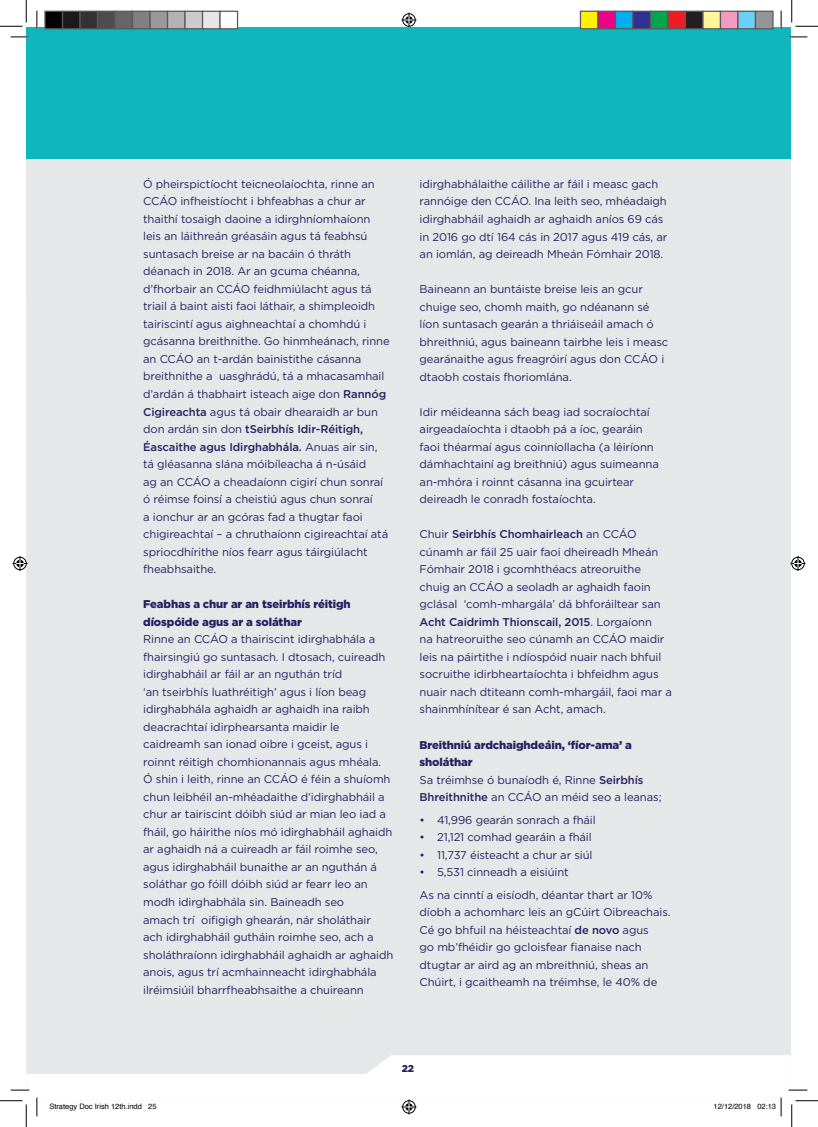
<style>
.page{position:relative;width:818px;height:1127px;background:#fff}
.page>*{position:absolute;margin:0;border:0;box-sizing:border-box;transform-origin:0 0}
.t1{font:11.25px/17.5px "Gotham";letter-spacing:-.01em;color:#252161}
.t2{font:900 11.25px/17.5px "Gotham";letter-spacing:-.01em;color:#252161}
.t3{font:900 10px "Gotham";color:#252161}
.t4{font:7.5px "Helvetica";color:#000}
.s1{font-weight:500}
.s2{font-weight:900}
</style>
<div class="page">
<div style="left:26px;top:159px;width:765px;height:895px;background:#e6e7e9"></div>
<div style="left:26px;top:27px;width:765px;height:132px;background:#0fb6be"></div>
<svg style="left:11px;top:36px;width:18px;height:2px"></svg>
<svg style="left:788px;top:36px;width:19px;height:2px"></svg>
<svg style="left:36px;top:11px;width:2px;height:18px"></svg>
<svg style="left:780px;top:11px;width:2px;height:18px"></svg>
<svg style="left:0;top:0;width:27px;height:27px"></svg>
<svg style="left:791px;top:0;width:27px;height:27px"></svg>
<svg style="left:401px;top:13px;width:15px;height:15px"></svg>
<svg style="left:13px;top:556px;width:15px;height:15px"></svg>
<svg style="left:790px;top:556px;width:15px;height:15px"></svg>
<div style="left:45px;top:11px;width:18px;height:18px;background:#000"></div>
<div style="left:44px;top:11px;width:19px;height:18px;border:1px solid #595959"></div>
<div style="left:63px;top:11px;width:17px;height:18px;background:#1a1a1a"></div>
<div style="left:62px;top:11px;width:19px;height:18px;border:1px solid #595959"></div>
<div style="left:80px;top:11px;width:18px;height:18px;background:#333"></div>
<div style="left:79px;top:11px;width:19px;height:18px;border:1px solid #595959"></div>
<div style="left:98px;top:11px;width:17px;height:18px;background:#4d4d4d"></div>
<div style="left:97px;top:11px;width:19px;height:18px;border:1px solid #595959"></div>
<div style="left:115px;top:11px;width:18px;height:18px;background:#666"></div>
<div style="left:114px;top:11px;width:19px;height:18px;border:1px solid #595959"></div>
<div style="left:133px;top:11px;width:17px;height:18px;background:#808080"></div>
<div style="left:132px;top:11px;width:19px;height:18px;border:1px solid #595959"></div>
<div style="left:150px;top:11px;width:18px;height:18px;background:#999"></div>
<div style="left:149px;top:11px;width:19px;height:18px;border:1px solid #595959"></div>
<div style="left:168px;top:11px;width:17px;height:18px;background:#b3b3b3"></div>
<div style="left:167px;top:11px;width:19px;height:18px;border:1px solid #595959"></div>
<div style="left:185px;top:11px;width:18px;height:18px;background:#ccc"></div>
<div style="left:184px;top:11px;width:19px;height:18px;border:1px solid #595959"></div>
<div style="left:203px;top:11px;width:17px;height:18px;background:#e6e6e6"></div>
<div style="left:202px;top:11px;width:19px;height:18px;border:1px solid #595959"></div>
<div style="left:219px;top:11px;width:19px;height:18px;border:1px solid #595959"></div>
<div style="left:580px;top:11px;width:18px;height:18px;background:#fff101"></div>
<div style="left:580px;top:11px;width:18px;height:18px;border:1px solid #595959"></div>
<div style="left:598px;top:11px;width:17px;height:18px;background:#ed028c"></div>
<div style="left:597px;top:11px;width:19px;height:18px;border:1px solid #595959"></div>
<div style="left:615px;top:11px;width:18px;height:18px;background:#00aeef"></div>
<div style="left:615px;top:11px;width:18px;height:18px;border:1px solid #595959"></div>
<div style="left:633px;top:11px;width:17px;height:18px;background:#2e3092"></div>
<div style="left:632px;top:11px;width:19px;height:18px;border:1px solid #595959"></div>
<div style="left:650px;top:11px;width:18px;height:18px;background:#00a54f"></div>
<div style="left:650px;top:11px;width:18px;height:18px;border:1px solid #595959"></div>
<div style="left:668px;top:11px;width:17px;height:18px;background:#ee1d23"></div>
<div style="left:667px;top:11px;width:19px;height:18px;border:1px solid #595959"></div>
<div style="left:685px;top:11px;width:18px;height:18px;background:#231f20"></div>
<div style="left:685px;top:11px;width:18px;height:18px;border:1px solid #595959"></div>
<div style="left:703px;top:11px;width:17px;height:18px;background:#fff79a"></div>
<div style="left:702px;top:11px;width:19px;height:18px;border:1px solid #595959"></div>
<div style="left:720px;top:11px;width:18px;height:18px;background:#f499c2"></div>
<div style="left:720px;top:11px;width:18px;height:18px;border:1px solid #595959"></div>
<div style="left:738px;top:11px;width:17px;height:18px;background:#6bcff6"></div>
<div style="left:737px;top:11px;width:19px;height:18px;border:1px solid #595959"></div>
<div style="left:755px;top:11px;width:18px;height:18px;background:#939598"></div>
<div style="left:755px;top:11px;width:18px;height:18px;border:1px solid #595959"></div>
<svg style="left:0;top:1054px;width:818px;height:72px"></svg>
<p class="t1" style="left:143px;top:175px;width:248px">Ó pheirspictíocht teicneolaíochta, rinne an CCÁO infheistíocht i bhfeabhas a chur ar thaithí tosaigh daoine a idirghníomhaíonn leis an láithreán gréasáin agus tá feabhsú suntasach breise ar na bacáin ó thráth déanach in 2018. Ar an gcuma chéanna, d’fhorbair an CCÁO feidhmiúlacht agus tá triail á baint aisti faoi láthair, a shimpleoidh tairiscintí agus aighneachtaí a chomhdú i gcásanna breithnithe. Go hinmheánach, rinne an CCÁO an t-ardán bainistithe cásanna breithnithe a uasghrádú, tá a mhacasamhail d’ardán á thabhairt isteach aige don <span class="s1">Rannóg Cigireachta</span> agus tá obair dhearaidh ar bun don ardán sin don <span class="s1">tSeirbhís Idir-Réitigh, Éascaithe agus Idirghabhála.</span> Anuas air sin, tá gléasanna slána móibíleacha á n-úsáid<br>ag an CCÁO a cheadaíonn cigirí chun sonraí ó réimse foinsí a cheistiú agus chun sonraí<br>a ionchur ar an gcóras fad a thugtar faoi chigireachtaí – a chruthaíonn cigireachtaí atá spriocdhírithe níos fearr agus táirgiúlacht fheabhsaithe.</p>
<p class="t2" style="left:143px;top:595px;width:209px">Feabhas a chur ar an tseirbhís réitigh díospóide agus ar a soláthar</p>
<p class="t1" style="left:143px;top:630px;width:252px">Rinne an CCÁO a thairiscint idirghabhála a fhairsingiú go suntasach. I dtosach, cuireadh idirghabháil ar fáil ar an nguthán tríd<br>‘an tseirbhís luathréitigh’ agus i líon beag idirghabhála aghaidh ar aghaidh ina raibh deacrachtaí idirphearsanta maidir le caidreamh san ionad oibre i gceist, agus i roinnt réitigh chomhionannais agus mhéala.<br>Ó shin i leith, rinne an CCÁO é féin a shuíomh chun leibhéil an-mhéadaithe d’idirghabháil a chur ar tairiscint dóibh siúd ar mian leo iad a fháil, go háirithe níos mó idirghabháil aghaidh ar aghaidh ná a cuireadh ar fáil roimhe seo, agus idirghabháil bunaithe ar an nguthán á soláthar go fóill dóibh siúd ar fearr leo an modh idirghabhála sin. Baineadh seo<br>amach trí oifigigh ghearán, nár sholáthair<br>ach idirghabháil gutháin roimhe seo, ach a sholáthraíonn idirghabháil aghaidh ar aghaidh anois, agus trí acmhainneacht idirghabhála ilréimsiúil bharrfheabhsaithe a chuireann</p>
<p class="t1" style="left:420px;top:175px;width:249px">idirghabhálaithe cáilithe ar fáil i measc gach rannóige den CCÁO. Ina leith seo, mhéadaigh idirghabháil aghaidh ar aghaidh aníos 69 cás in 2016 go dtí 164 cás in 2017 agus 419 cás, ar an iomlán, ag deireadh Mheán Fómhair 2018.</p>
<p class="t1" style="left:420px;top:280px;width:250px">Baineann an buntáiste breise leis an gcur chuige seo, chomh maith, go ndéanann sé líon suntasach gearán a thriáiseáil amach ó bhreithniú, agus baineann tairbhe leis i measc gearánaithe agus freagróirí agus don CCÁO i dtaobh costais fhoriomlána.</p>
<p class="t1" style="left:420px;top:402px;width:241px">Idir méideanna sách beag iad socraíochtaí airgeadaíochta i dtaobh pá a íoc, gearáin faoi théarmaí agus coinníollacha (a léiríonn dámhachtainí ag breithniú) agus suimeanna an-mhóra i roinnt cásanna ina gcuirtear deireadh le conradh fostaíochta.</p>
<p class="t1" style="left:420px;top:525px;width:254px">Chuir <span class="s1">Seirbhís Chomhairleach</span> an CCÁO cúnamh ar fáil 25 uair faoi dheireadh Mheán Fómhair 2018 i gcomhthéacs atreoruithe chuig an CCÁO a seoladh ar aghaidh faoin gclásal ‘comh-mhargála’ dá bhforáiltear san <span class="s1">Acht Caidrimh Thionscail, 2015</span>. Lorgaíonn<br>na hatreoruithe seo cúnamh an CCÁO maidir leis na páirtithe i ndíospóid nuair nach bhfuil socruithe idirbheartaíochta i bhfeidhm agus nuair nach dtiteann comh-mhargáil, faoi mar a shainmhínítear é san Acht, amach.</p>
<p class="t1" style="left:420px;top:735px;width:243px"><span class="s2">Breithniú ardchaighdeáin, ‘fíor-ama’ a sholáthar<br></span>Sa tréimhse ó bunaíodh é, Rinne <span class="s1">Seirbhís Bhreithnithe</span> an CCÁO an méid seo a leanas;</p>
<p class="t1" style="left:420px;top:810px;width:178px">• 41,996 gearán sonrach a fháil</p>
<p class="t1" style="left:420px;top:827px;width:174px">• 21,121 comhad gearáin a fháil</p>
<p class="t1" style="left:420px;top:845px;width:174px">• 11,737 éisteacht a chur ar siúl</p>
<p class="t1" style="left:420px;top:860px;width:234px;line-height:22.5px">• 5,531 cinneadh a eisiúint<br>As na cinntí a eisíodh, déantar thart ar 10%</p>
<p class="t1" style="left:420px;top:903px;width:252px">díobh a achomharc leis an gCúirt Oibreachais.<br>Cé go bhfuil na héisteachtaí <span class="s1">de novo</span> agus<br>go mb’fhéidir go gcloisfear fianaise nach dtugtar ar aird ag an mbreithniú, sheas an Chúirt, i gcaitheamh na tréimhse, le 40% de</p>
<p class="t3" style="left:402px;top:1061px;width:14px">22</p>
<p class="t4" style="left:49px;top:1100px;width:109px">Strategy Doc Irish 12th.indd 25</p>
<p class="t4" style="left:713px;top:1100px;width:64px">12/12/2018 02:13</p>
</div>
